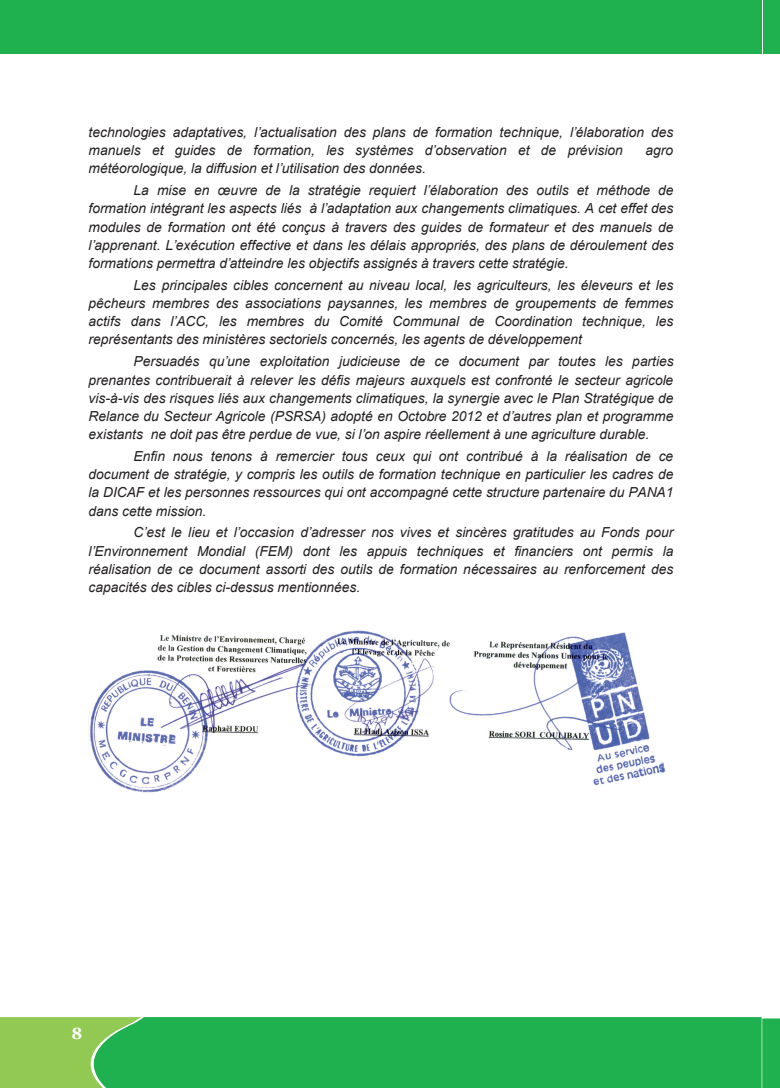
<style>
.page{position:relative;width:780px;height:1088px;background:#fff}
.page>*{position:absolute;margin:0;border:0;box-sizing:border-box;transform-origin:0 0}
.t1{font:700 16.25px "Georgia";color:#fff}
.t2{font:italic 13.75px/18.1px "Arial";color:#231f20;text-align:justify}
.t3{font:italic 13.75px/18.1px "Arial";color:#231f20}
.s1{font-style:inherit}
</style>
<div class="page">
<div style="left:0;top:1017px;width:67px;height:71px;background:#92c953"></div>
<svg style="left:67px;top:1017px;width:694px;height:71px;background:#26b150"></svg>
<svg style="left:762px;top:1018px;width:18px;height:70px"></svg>
<div style="left:1px;top:1px;width:760px;height:53px;background:#1fb04f"></div>
<div style="left:763px;top:0;width:17px;height:54px;background:#1fb04f"></div>
<img style="left:90px;top:630px;width:576px;height:163px">
<p class="t3" style="left:89px;top:123px;width:586px"><span class="s1">technologies adaptatives,</span> l’actualisation des plans de formation technique, l’élaboration des manuels et guides de formation, les systèmes d’observation et de prévision</p>
<p class="t3" style="left:645px;top:141px;width:29px">agro</p>
<p class="t3" style="left:134px;top:158px;width:541px;line-height:21.9px;text-indent:-45px">météorologique, la diffusion et l’utilisation des données.<br>La mise en œuvre de la stratégie requiert l’élab<span class="s1">oration des outils et méthode de</span></p>
<p class="t3" style="left:89px;top:200px;width:586px">formation intégrant les aspects liés à l’adaptation aux changements climatiques. A cet effet des</p>
<p class="t2" style="left:89px;top:218px;width:586px">modules de formation ont été conçus à travers des guides de formateur et des manuels de <span class="s1">l’apprenant. L’exécution effective et</span> dans les délais appropriés, des plans de déroulement des <span class="s1">formations permettra d’atteindre les objectifs assignés à travers cette stratégie.</span></p>
<p class="t2" style="left:89px;top:276px;width:586px;text-align:right">Les principales cibles concernent au niveau local, les agriculteurs, les éleveurs et les pêcheurs membres des associations paysannes, les membres de groupements de femmes</p>
<p class="t3" style="left:89px;top:312px;width:586px">actifs dans l’ACC, les membres du Comité Communal de Coordination technique, les</p>
<p class="t2" style="left:134px;top:329px;width:541px;line-height:21.9px;text-indent:-45px">représentants des ministères sectoriels concernés, les agents de développement<br>Persuadés <span class="s1">qu’une exploitation judicieuse</span> de ce document par toutes les parties</p>
<p class="t2" style="left:89px;top:371px;width:586px">prenantes contribuerait à relever les défis majeurs auxquels est confronté le secteur agricole vis-à-vis des risques liés aux changements climatiques, la synergie avec le Plan Stratégique de Relance du Secteur Agricol<span class="s1">e (PSRSA) adopté en Octobre 2012 et d’autres plan et programme existants ne doit pas être perdue de vue, si l’on aspire réellement à une agriculture durable.</span></p>
<p class="t2" style="left:89px;top:447px;width:586px;text-indent:45px">Enfin nous tenons à remercier tous ceux qui ont contribué à la réalisation de ce document de stratégie, y compris les outils de formation technique en particulier les cadres de la DICAF et les personnes ressources qui ont accompagné cette structure partenaire du PANA1 dans cette mission.</p>
<p class="t3" style="left:89px;top:524px;width:586px;text-align:right">C’est le lieu et l’occasion d’adresser <span class="s1">nos vives et sincères gratitudes au Fonds pour </span>l’Environnement Mondial (FEM) dont les appuis techniques et financiers ont permis la</p>
<p class="t2" style="left:89px;top:560px;width:586px">réalisation de ce document assorti des outils de formation nécessaires au renforcement des capacités des cibles ci-dessus mentionnées.</p>
<p class="t1" style="left:71px;top:1023px;width:12px">8</p>
</div>
